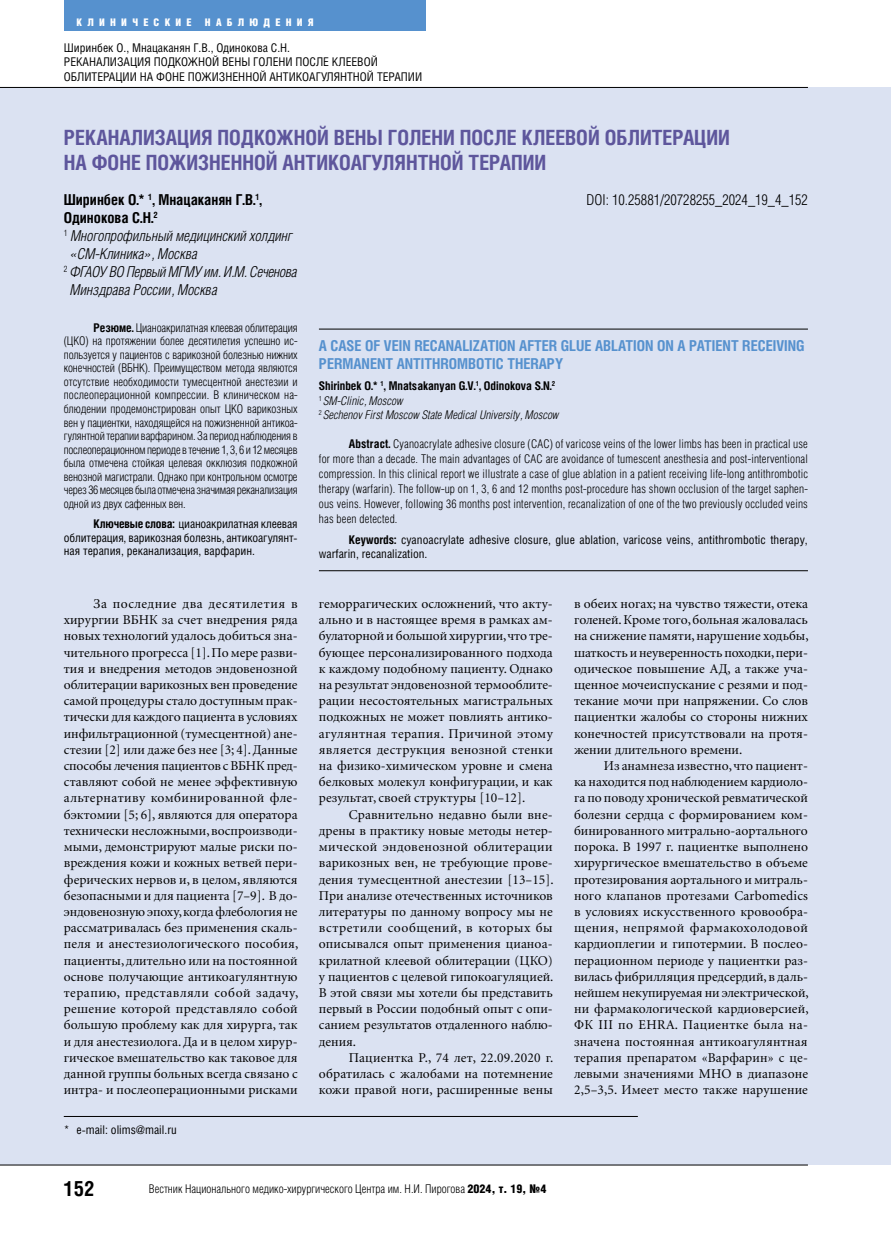
<style>
.page{position:relative;width:893px;height:1234px;background:#fff}
.page>*{position:absolute;margin:0;border:0;box-sizing:border-box;transform-origin:0 0}
.article_title{font:700 21px/25.2px "Helios Cond";color:#5e569c}
.t1{font:700 21px "Helios Cond";color:#000}
.article_title_lat{font:700 15px/18px "Helios Cond";color:#5691ce}
.author_institution{font:italic 300 15px "Helios Cond";color:#000}
.author_name{font:700 15px/18px "Helios Cond";color:#000}
.author_institution_copy{font:300 15px "Helios Cond";color:#000}
.author_institution-2{font:italic 300 15px "Helios Cond";letter-spacing:-.025em;color:#000}
.main_text_material{font:13.5px/16.2px "Minion Cyr";color:#000;text-align:justify}
.Abstract{font:300 12px/13.5px "Helios Cond";color:#000;text-align:justify}
.Abstract_lat{font:300 12px/15px "Helios Cond";letter-spacing:.015em;color:#000;text-align:justify}
.keywords{font:12px/13.5px "Helios Cond";color:#000;text-align:justify}
.keywords_lat{font:12px/13.5px "Helios Cond";letter-spacing:.005em;color:#000}
.author_institution_lat{font:italic 300 12px "Helios Cond";color:#000}
.author_name_lat{font:700 12px "Helios Cond";color:#000}
.references_rule{font:12px "Helios Cond";color:#000}
.t2{font:900 10.5px "Helios Cond";letter-spacing:.5em;color:#fff}
.s1{font-weight:700}
.s2{font-weight:900}
</style>
<div class="page">
<div style="left:0;top:87px;width:891px;height:1077px;background:#dbe2f2"></div>
<hr style="left:0;top:1164px;width:808px;height:1px;background:#000">
<hr style="left:0;top:87px;width:808px;height:1px;background:#000">
<div style="left:64px;top:0;width:361px;height:30px;background:#5691ce"></div>
<hr style="left:64px;top:1115px;width:574px;height:1px;background:#000">
<hr style="left:319px;top:329px;width:489px;height:1px;background:#000">
<hr style="left:319px;top:570px;width:489px;height:1px;background:#000">
<p class="t2" style="left:77px;top:16px;width:117px">КЛИНИЧЕСКИЕ</p>
<p class="t2" style="left:205px;top:16px;width:110px">НАБЛЮДЕНИЯ</p>
<p class="keywords" style="left:64px;top:41px;width:228px">Ширинбек О., Мнацаканян Г.В., Одинокова С.Н.</p>
<p class="keywords" style="left:64px;top:55px;width:316px">РЕКАНАЛИЗАЦИЯ ПОДКОЖНОЙ ВЕНЫ ГОЛЕНИ ПОСЛЕ КЛЕЕВОЙ</p>
<p class="keywords" style="left:64px;top:70px;width:360px">ОБЛИТЕРАЦИИ НА ФОНЕ ПОЖИЗНЕННОЙ АНТИКОАГУЛЯНТНОЙ ТЕРАПИИ</p>
<p class="article_title" style="left:64px;top:124px;width:668px">РЕКАНАЛИЗАЦИЯ ПОДКОЖНОЙ ВЕНЫ ГОЛЕНИ ПОСЛЕ КЛЕЕВОЙ ОБЛИТЕРАЦИИ<br>НА ФОНЕ ПОЖИЗНЕННОЙ АНТИКОАГУЛЯНТНОЙ ТЕРАПИИ</p>
<p class="author_name" style="left:64px;top:190px;width:200px">Ширинбек О.* <sup>1</sup>, Мнацаканян Г.В.<sup>1</sup>,<br>Одинокова С.Н.<sup>2</sup></p>
<p class="author_institution" style="left:64px;top:227px;width:230px"><sup>1</sup> Многопрофильный медицинский холдинг</p>
<p class="author_institution" style="left:70px;top:245px;width:129px">«СМ-Клиника», Москва</p>
<p class="author_institution-2" style="left:64px;top:263px;width:235px"><sup>2</sup> ФГАОУ ВО Первый МГМУ им. И.М. Сеченова</p>
<p class="author_institution" style="left:70px;top:281px;width:149px">Минздрава России, Москва</p>
<p class="author_institution_copy" style="left:587px;top:191px;width:223px">DOI: 10.25881/20728255_2024_19_4_152</p>
<p class="Abstract" style="left:64px;top:321px;width:235px;text-indent:30px"><span class="s1">Резюме.</span> Цианоакрилатная клеевая облитерация (ЦКО) на протяжении более десятилетия успешно ис&shy;пользуется у пациентов с варикозной болезнью нижних конечностей (ВБНК). Преимуществом метода являются отсутствие необходимости тумесцентной анестезии и послеоперационной компрессии. В клиническом на&shy;блюдении продемонстрирован опыт ЦКО варикозных вен у пациентки, находящейся на пожизненной антикоа&shy;гулянтной терапии варфарином. За период наблюдения в послеоперационном периоде в течение 1, 3, 6 и 12 месяцев была отмечена стойкая целевая окклюзия подкожной венозной магистрали. Однако при контрольном осмотре через 36 месяцев была отмечена значимая реканализация одной из двух сафенных вен.</p>
<p class="keywords" style="left:64px;top:517px;width:235px;text-indent:30px"><span class="s1">Ключевые слова:</span> цианоакрилатная клеевая облитерация, варикозная болезнь, антикоагулянт&shy;ная терапия, реканализация, варфарин.</p>
<p class="article_title_lat" style="left:319px;top:336px;width:487px">A CASE OF VEIN RECANALIZATION AFTER GLUE ABLATION ON A PATIENT RECEIVING<br>PERMANENT ANTITHROMBOTIC THERAPY</p>
<p class="author_name_lat" style="left:319px;top:378px;width:238px">Shirinbek O.* <sup>1</sup>, Mnatsakanyan G.V.<sup>1</sup>, Odinokova S.N.<sup>2</sup></p>
<p class="author_institution_lat" style="left:319px;top:393px;width:86px"><sup>1</sup> SM-Clinic, Moscow</p>
<p class="author_institution_lat" style="left:319px;top:408px;width:242px"><sup>2</sup> Sechenov First Moscow State Medical University, Moscow</p>
<p class="Abstract_lat" style="left:319px;top:435px;width:491px;text-indent:30px"><span class="s1">Abstract.</span> Cyanoacrylate adhesive closure (CAC) of varicose veins of the lower limbs has been in practical use for more than a decade. The main advantages of CAC are avoidance of tumescent anesthesia and post-interventional compression. In this clinical report we illustrate a case of glue ablation in a patient receiving life-long antithrombotic therapy (warfarin). The follow-up on 1, 3, 6 and 12 months post-procedure has shown occlusion of the target saphen&shy;ous veins. However, following 36 months post intervention, recanalization of one of the two previously occluded veins has been detected.</p>
<p class="keywords_lat" style="left:319px;top:533px;width:490px;text-indent:30px"><span class="s1">Keywords:</span> cyanoacrylate adhesive closure, glue ablation, varicose veins, antithrombotic therapy, warfarin, recanalization.</p>
<p class="main_text_material" style="left:64px;top:595px;width:236px;text-indent:30px">За последние два десятилетия в хирургии ВБНК за счет внедрения ряда новых технологий удалось добиться зна&shy;чительного прогресса [1]. По мере разви&shy;тия и внедрения методов эндовенозной облитерации варикозных вен проведение самой процедуры стало доступным прак&shy;тически для каждого пациента в условиях инфильтрационной (тумесцентной) ане&shy;стезии [2] или даже без нее [3; 4]. Данные способы лечения пациентов с ВБНК пред&shy;ставляют собой не менее эффективную альтернативу комбинированной фле&shy;бэктомии [5; 6], являются для оператора технически несложными, воспроизводи&shy;мыми, демонстрируют малые риски по&shy;вреждения кожи и кожных ветвей пери&shy;ферических нервов и, в целом, являются безопасными и для пациента [7–9]. В до&shy;эндовенозную эпоху, когда флебология не рассматривалась без применения скаль&shy;пеля и анестезиологического пособия, пациенты, длительно или на постоянной основе получающие антикоагулянтную терапию, представляли собой задачу, решение которой представляло собой большую проблему как для хирурга, так и для анестезиолога. Да и в целом хирур&shy;гическое вмешательство как таковое для данной группы больных всегда связано с интра- и послеоперационными рисками</p>
<p class="main_text_material" style="left:319px;top:595px;width:235px">геморрагических осложнений, что акту&shy;ально и в настоящее время в рамках ам&shy;булаторной и большой хирургии, что тре&shy;бующее персонализированного подхода к каждому подобному пациенту. Однако на результат эндовенозной термооблите&shy;рации несостоятельных магистральных подкожных не может повлиять антико&shy;агулянтная терапия. Причиной этому является деструкция венозной стенки на физико-химическом уровне и смена белковых молекул конфигурации, и как результат, своей структуры [10–12].</p>
<p class="main_text_material" style="left:319px;top:805px;width:236px;text-indent:30px">Сравнительно недавно были вне&shy;дрены в практику новые методы нетер&shy;мической эндовенозной облитерации варикозных вен, не требующие прове&shy;дения тумесцентной анестезии [13–15].<br>При анализе отечественных источников литературы по данному вопросу мы не встретили сообщений, в которых бы описывался опыт применения цианоа&shy;крилатной клеевой облитерации (ЦКО) у пациентов с целевой гипокоагуляцией.<br>В этой связи мы хотели бы представить первый в России подобный опыт с опи&shy;санием результатов отдаленного наблю&shy;дения.</p>
<p class="main_text_material" style="left:319px;top:1048px;width:236px;text-indent:30px">Пациентка Р., 74 лет, 22.09.2020 г. обратилась с жалобами на потемнение кожи правой ноги, расширенные вены</p>
<p class="references_rule" style="left:64px;top:1122px;width:115px">* e-mail: olims@mail.ru</p>
<p class="t1" style="left:64px;top:1175px;width:33px">152</p>
<p class="Abstract" style="left:149px;top:1181px;width:399px">Вестник Национального медико-хирургического Центра им. Н.И. Пирогова <span class="s2">2024, т. 19, №4</span></p>
<p class="main_text_material" style="left:574px;top:595px;width:236px">в обеих ногах; на чувство тяжести, отека голеней. Кроме того, больная жаловалась на снижение памяти, нарушение ходьбы, шаткость и неуверенность походки, пери&shy;одическое повышение АД, а также уча&shy;щенное мочеиспускание с резями и под&shy;текание мочи при напряжении. Со слов пациентки жалобы со стороны нижних конечностей присутствовали на протя&shy;жении длительного времени.</p>
<p class="main_text_material" style="left:574px;top:757px;width:236px;text-indent:30px">Из анамнеза известно, что пациент&shy;ка находится под наблюдением кардиоло&shy;га по поводу хронической ревматической болезни сердца с формированием ком&shy;бинированного митрально-аортального порока. В 1997 г. пациентке выполнено хирургическое вмешательство в объеме протезирования аортального и митраль&shy;ного клапанов протезами Carbomedics в условиях искусственного кровообра&shy;щения, непрямой фармакохолодовой кардиоплегии и гипотермии. В послео&shy;перационном периоде у пациентки раз&shy;вилась фибрилляция предсердий, в даль&shy;нейшем некупируемая ни электрической, ни фармакологической кардиоверсией, ФК III по EHRA. Пациентке была на&shy;значена постоянная антикоагулянтная терапия препаратом «Варфарин» с це&shy;левыми значениями МНО в диапазоне 2,5–3,5. Имеет место также нарушение</p>
</div>
